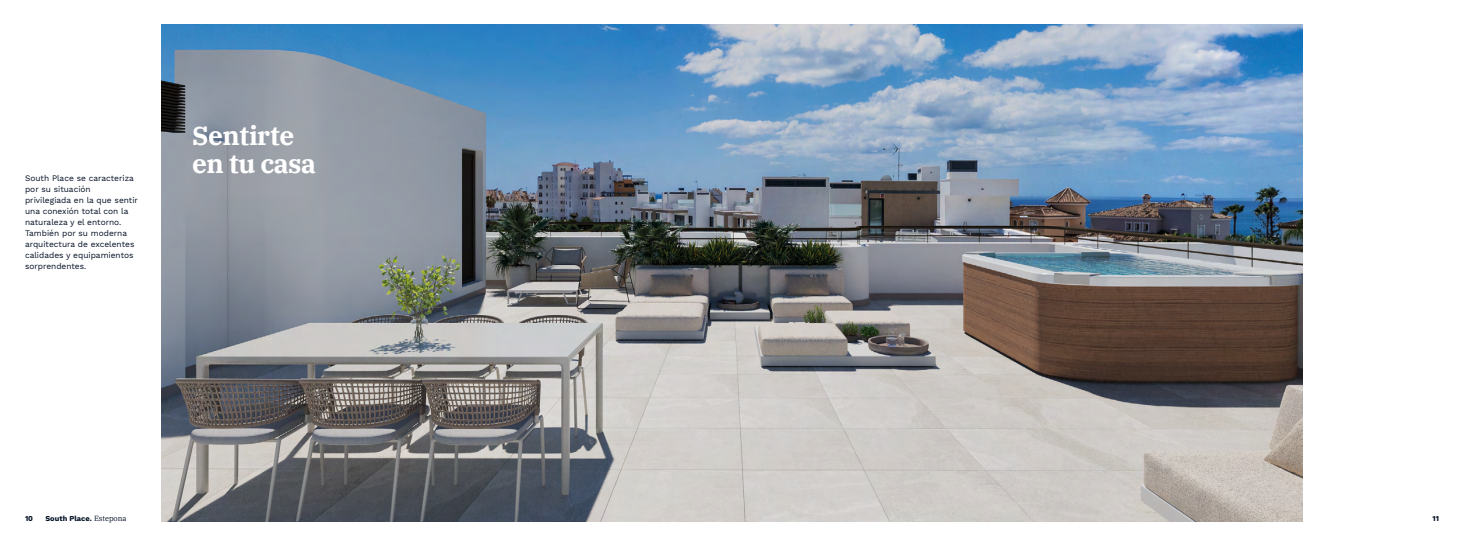
<style>
.page{position:relative;width:1464px;height:546px;background:#fff}
.page>*{position:absolute;margin:0;border:0;box-sizing:border-box;transform-origin:0 0}
.t1{font:700 26.25px/28px "IBM Plex Serif";letter-spacing:-.02em;color:#fff}
.t2{font:8.31px/10.9px "Work Sans";color:#000e22}
.t3{font:700 7.44px "Work Sans";color:#000e22}
.s1{font-family:"IBM Plex Serif";font-weight:400}
</style>
<div class="page">
<img style="left:161px;top:25px;width:1141px;height:496px">
<p class="t2" style="left:25px;top:173px;width:114px">South Place se caracteriza por su situación privilegiada en la que sentir una conexión total con la naturaleza y el entorno.<br>También por su moderna arquitectura de excelentes calidades y equipamientos sorprendentes.</p>
<h1 class="t1" style="left:192px;top:119px;width:125px">Sentirte en tu casa</h1>
<p class="t3" style="left:25px;top:514px;width:10px">10</p>
<p class="t3" style="left:45px;top:514px;width:83px">South Place. <span class="s1">Estepona</span></p>
<p class="t3" style="left:1432px;top:514px;width:8px">11</p>
</div>
